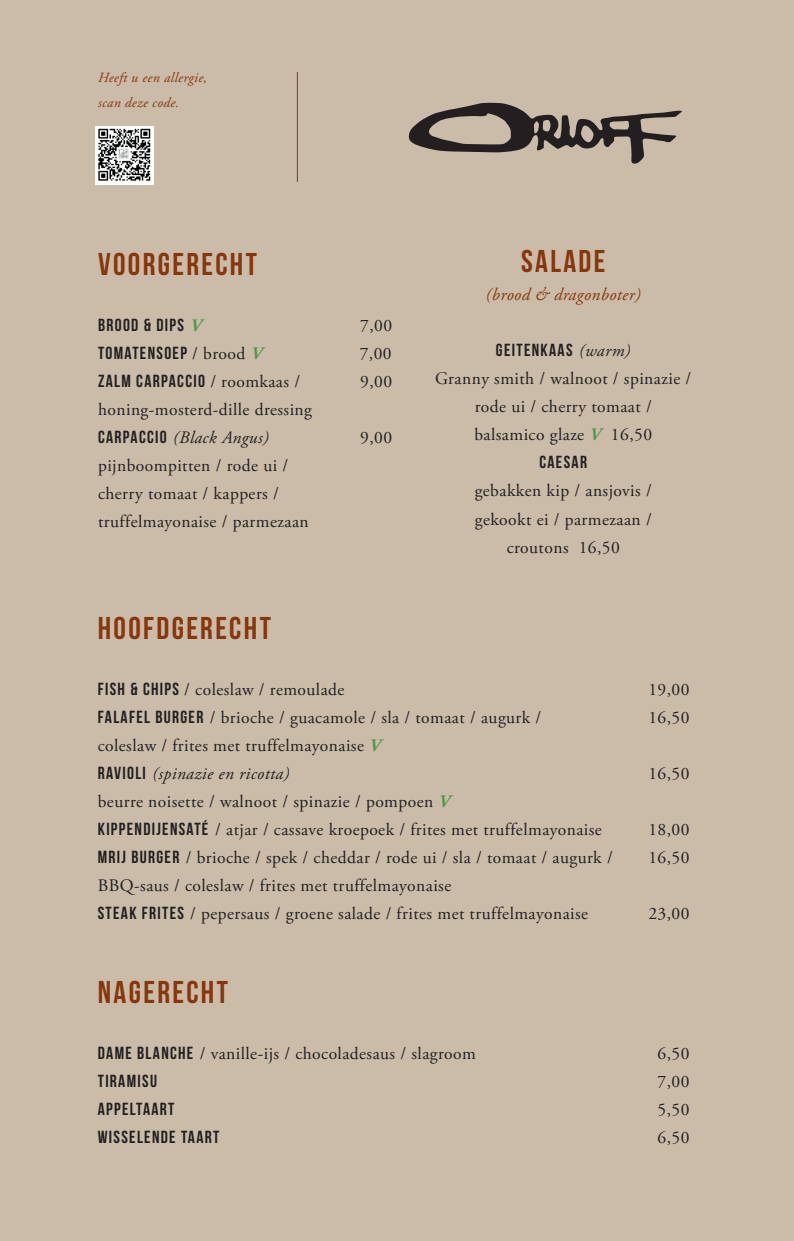
<style>
.page{position:relative;width:794px;height:1241px;background:#fff}
.page>*{position:absolute;margin:0;border:0;box-sizing:border-box;transform-origin:0 0}
.t1{font:31.5px "Bebas Neue";letter-spacing:.075em;color:#88360b}
.t2{font:17.5px/28px "Adobe Garamond Pro";letter-spacing:.025em;color:#231f20}
.t3{font:17.5px "Bebas Neue";letter-spacing:.075em;color:#231f20}
.t4{font:italic 17.5px "Adobe Garamond Pro";letter-spacing:.025em;color:#88360b}
.t5{font:italic 14px/24.5px "Adobe Garamond Pro";letter-spacing:.025em;color:#88360b}
.s1{font-family:"Adobe Garamond Pro";font-weight:700;font-style:italic;color:#519545}
.s2{font-family:"Adobe Garamond Pro"}
.s3{font-family:"Bebas Neue"}
.s4{font-style:italic}
.s5{font-family:"Adobe Garamond Pro";font-style:italic}
.s6{font-weight:700;font-style:italic;color:#519545}
</style>
<div class="page">
<div style="left:0;top:0;width:794px;height:1240px;background:#cabca9"></div>
<hr style="left:297px;top:72px;width:1px;height:110px;background:#88360b">
<svg style="left:409px;top:103px;width:273px;height:60px"></svg>
<img style="left:96px;top:126px;width:58px;height:58px">
<p class="t5" style="left:98px;top:66px;width:111px">Heeft u een allergie, scan deze code.</p>
<h1 class="t1" style="left:98px;top:246px;width:160px">VOORGERECHT</h1>
<p class="t3" style="left:98px;top:315px;width:105px">BROOD &amp; DIPS <span class="s1">V</span></p>
<p class="t2" style="left:360px;top:312px;width:33px">7,00</p>
<p class="t3" style="left:98px;top:343px;width:166px">TOMATENSOEP <span class="s2">/ brood</span> <span class="s1">V</span></p>
<p class="t2" style="left:360px;top:340px;width:33px">7,00</p>
<p class="t3" style="left:98px;top:371px;width:203px">ZALM CARPACCIO <span class="s2">/ roomkaas /</span></p>
<p class="t2" style="left:360px;top:368px;width:33px">9,00</p>
<p class="t2" style="left:98px;top:396px;width:215px">honing-mosterd-dille dressing<br><span class="s3">CARPACCIO</span> <span class="s4">(Black Angus)</span></p>
<p class="t2" style="left:360px;top:424px;width:33px">9,00</p>
<p class="t2" style="left:98px;top:452px;width:212px">pijnboompitten / rode ui / cherry tomaat / kappers / truffelmayonaise / parmezaan</p>
<h1 class="t1" style="left:98px;top:610px;width:175px">HOOFDGERECHT</h1>
<h1 class="t1" style="left:521px;top:244px;width:86px">SALADE</h1>
<p class="t4" style="left:486px;top:284px;width:157px">(brood &amp; dragonboter)</p>
<p class="t3" style="left:496px;top:341px;width:136px">GEITENKAAS <span class="s5">(warm)</span></p>
<p class="t2" style="left:435px;top:365px;width:257px;text-align:center">Granny smith / walnoot / spinazie / rode ui / cherry tomaat /<br>balsamico glaze <span class="s6">V</span> 16,50</p>
<p class="t3" style="left:539px;top:453px;width:49px">CAESAR</p>
<p class="t2" style="left:475px;top:477px;width:179px;text-align:center">gebakken kip / ansjovis / gekookt ei / parmezaan / croutons 16,50</p>
<p class="t2" style="left:98px;top:675px;width:248px"><span class="s3">FISH &amp; CHIPS</span> / coleslaw / remoulade</p>
<p class="t2" style="left:648px;top:675px;width:43px">19,00</p>
<p class="t2" style="left:98px;top:703px;width:445px"><span class="s3">FALAFEL BURGER</span> / brioche / guacamole / sla / tomaat / augurk /</p>
<p class="t2" style="left:648px;top:703px;width:43px">16,50</p>
<p class="t2" style="left:98px;top:731px;width:284px">coleslaw / frites met truffelmayonaise <span class="s6">V<br></span><span class="s3">RAVIOLI</span> <span class="s4">(spinazie en ricotta)</span></p>
<p class="t2" style="left:648px;top:759px;width:43px">16,50</p>
<p class="t2" style="left:98px;top:787px;width:505px">beurre noisette / walnoot / spinazie / pompoen <span class="s6">V<br></span><span class="s3">KIPPENDIJENSATÉ</span> / atjar / cassave kroepoek / frites met truffelmayonaise</p>
<p class="t2" style="left:648px;top:815px;width:43px">18,00</p>
<p class="t2" style="left:98px;top:843px;width:516px"><span class="s3">MRIJ BURGER</span> / brioche / spek / cheddar / rode ui / sla / tomaat / augurk /</p>
<p class="t2" style="left:648px;top:843px;width:43px">16,50</p>
<p class="t2" style="left:98px;top:871px;width:492px">BBQ-saus / coleslaw / frites met truffelmayonaise<br><span class="s3">STEAK FRITES</span> / pepersaus / groene salade / frites met truffelmayonaise</p>
<p class="t2" style="left:648px;top:899px;width:43px">23,00</p>
<h1 class="t1" style="left:98px;top:974px;width:132px">NAGERECHT</h1>
<p class="t2" style="left:98px;top:1039px;width:380px"><span class="s3">DAME BLANCHE</span> / vanille-ijs / chocoladesaus / slagroom</p>
<p class="t2" style="left:657px;top:1039px;width:33px">6,50</p>
<p class="t3" style="left:98px;top:1071px;width:61px">TIRAMISU</p>
<p class="t2" style="left:657px;top:1067px;width:33px">7,00</p>
<p class="t3" style="left:98px;top:1099px;width:78px">APPELTAART</p>
<p class="t2" style="left:657px;top:1095px;width:33px">5,50</p>
<p class="t3" style="left:98px;top:1127px;width:123px">WISSELENDE TAART</p>
<p class="t2" style="left:657px;top:1123px;width:33px">6,50</p>
</div>
